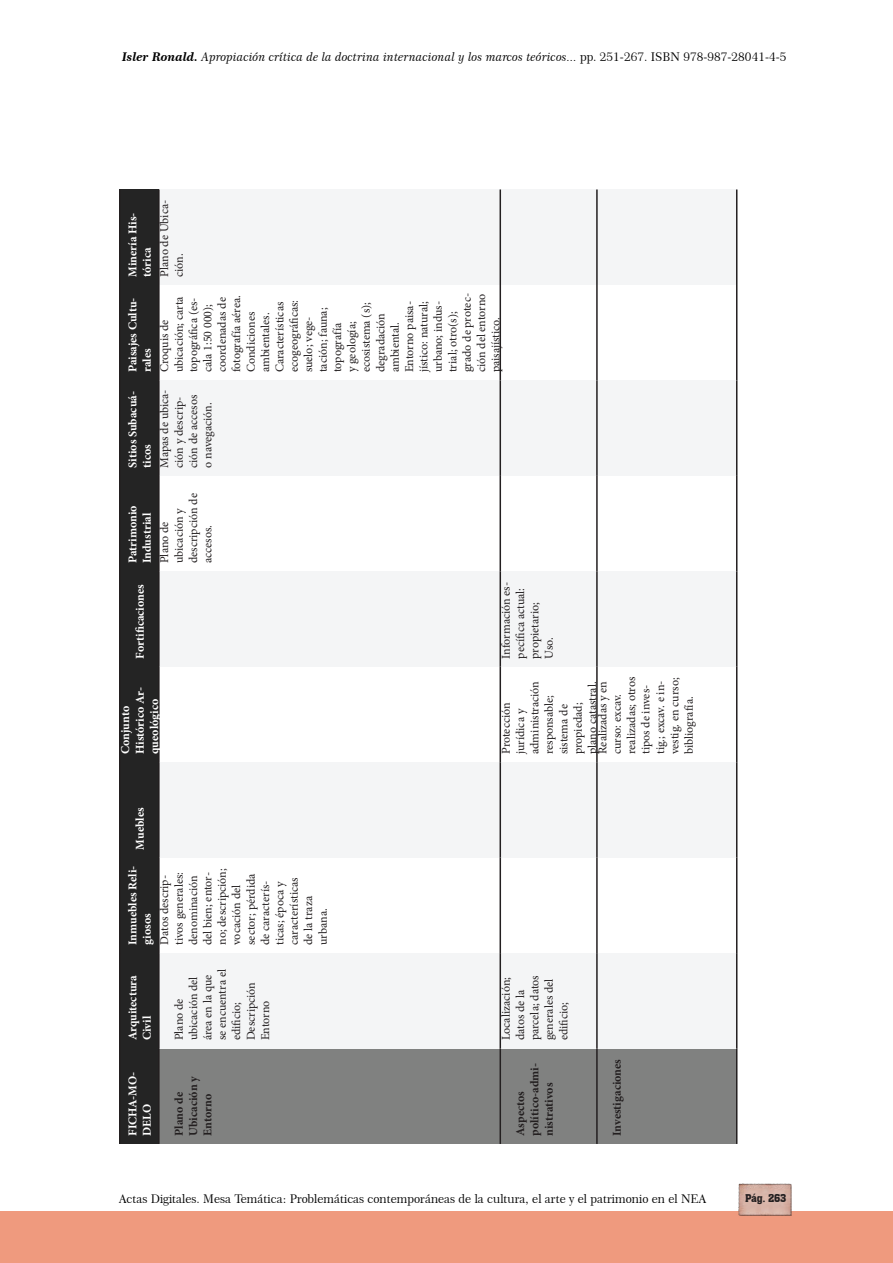
<style>
.page{position:relative;width:893px;height:1263px;background:#fff}
.page>*{position:absolute;margin:0;border:0;box-sizing:border-box;transform-origin:0 0}
.t1{font:12px/14.4px "Minion Pro";letter-spacing:-.005em;color:#231f20}
.t2{font:700 12px/14.4px "Minion Pro";color:#fff}
.t3{font:12px "Century 751 BT No 2 Italic B";color:#000}
.t4{font:12px "Century 751 BT Roman No 2 B";color:#000}
.t5{font:700 12px/14.4px "Minion Pro";color:#231f20}
.t6{font:10.5px "Aachen BT";letter-spacing:-.03em;color:#231f20}
.s1{font-family:"Century 751 BT Bold Italic B"}
.s2{font-family:"Century 751 BT Roman No 2 B"}
</style>
<div class="page">
<div style="left:0;top:1212px;width:893px;height:51px;background:#ef9a7e"></div>
<img style="left:738px;top:1183px;width:54px;height:32px">
<div style="left:120px;top:1048px;width:39px;height:96px;background:#242424"></div>
<div style="left:120px;top:953px;width:39px;height:95px;background:#242424"></div>
<div style="left:120px;top:858px;width:39px;height:95px;background:#242424"></div>
<div style="left:120px;top:762px;width:39px;height:96px;background:#242424"></div>
<div style="left:120px;top:667px;width:39px;height:95px;background:#242424"></div>
<div style="left:120px;top:571px;width:39px;height:96px;background:#242424"></div>
<div style="left:120px;top:476px;width:39px;height:95px;background:#242424"></div>
<div style="left:120px;top:380px;width:39px;height:96px;background:#242424"></div>
<div style="left:120px;top:285px;width:39px;height:95px;background:#242424"></div>
<div style="left:120px;top:189px;width:39px;height:96px;background:#242424"></div>
<div style="left:159px;top:1048px;width:341px;height:96px;background:#808180"></div>
<div style="left:159px;top:953px;width:341px;height:95px;background:#f4f5f6"></div>
<div style="left:159px;top:762px;width:341px;height:96px;background:#f4f5f6"></div>
<div style="left:159px;top:571px;width:341px;height:96px;background:#f4f5f6"></div>
<div style="left:159px;top:380px;width:341px;height:96px;background:#f4f5f6"></div>
<div style="left:159px;top:189px;width:341px;height:96px;background:#f4f5f6"></div>
<div style="left:500px;top:1048px;width:97px;height:96px;background:#808180"></div>
<div style="left:500px;top:953px;width:97px;height:95px;background:#f4f5f6"></div>
<div style="left:500px;top:762px;width:97px;height:96px;background:#f4f5f6"></div>
<div style="left:500px;top:571px;width:97px;height:96px;background:#f4f5f6"></div>
<div style="left:500px;top:380px;width:97px;height:96px;background:#f4f5f6"></div>
<div style="left:500px;top:189px;width:97px;height:96px;background:#f4f5f6"></div>
<div style="left:597px;top:1048px;width:140px;height:96px;background:#808180"></div>
<div style="left:597px;top:953px;width:140px;height:95px;background:#f4f5f6"></div>
<div style="left:597px;top:762px;width:140px;height:96px;background:#f4f5f6"></div>
<div style="left:597px;top:571px;width:140px;height:96px;background:#f4f5f6"></div>
<div style="left:597px;top:380px;width:140px;height:96px;background:#f4f5f6"></div>
<div style="left:597px;top:189px;width:140px;height:96px;background:#f4f5f6"></div>
<hr style="left:119px;top:1048px;width:2px;height:96px;background:#231f20">
<hr style="left:119px;top:953px;width:2px;height:95px;background:#231f20">
<hr style="left:119px;top:858px;width:2px;height:95px;background:#231f20">
<hr style="left:119px;top:762px;width:2px;height:96px;background:#231f20">
<hr style="left:119px;top:667px;width:2px;height:95px;background:#231f20">
<hr style="left:119px;top:571px;width:2px;height:96px;background:#231f20">
<hr style="left:119px;top:476px;width:2px;height:95px;background:#231f20">
<hr style="left:119px;top:380px;width:2px;height:96px;background:#231f20">
<hr style="left:119px;top:285px;width:2px;height:95px;background:#231f20">
<hr style="left:119px;top:189px;width:2px;height:96px;background:#231f20">
<hr style="left:158px;top:1048px;width:2px;height:96px;background:#231f20">
<hr style="left:158px;top:858px;width:2px;height:95px;background:#231f20">
<hr style="left:158px;top:667px;width:2px;height:95px;background:#231f20">
<hr style="left:158px;top:476px;width:2px;height:95px;background:#231f20">
<hr style="left:158px;top:285px;width:2px;height:95px;background:#231f20">
<hr style="left:500px;top:1048px;width:1px;height:96px;background:#231f20">
<hr style="left:500px;top:858px;width:1px;height:95px;background:#231f20">
<hr style="left:500px;top:667px;width:1px;height:95px;background:#231f20">
<hr style="left:500px;top:476px;width:1px;height:95px;background:#231f20">
<hr style="left:500px;top:285px;width:1px;height:95px;background:#231f20">
<hr style="left:596px;top:1048px;width:2px;height:96px;background:#231f20">
<hr style="left:596px;top:858px;width:2px;height:95px;background:#231f20">
<hr style="left:596px;top:667px;width:2px;height:95px;background:#231f20">
<hr style="left:596px;top:476px;width:2px;height:95px;background:#231f20">
<hr style="left:596px;top:285px;width:2px;height:95px;background:#231f20">
<hr style="left:736px;top:1048px;width:1px;height:96px;background:#231f20">
<hr style="left:736px;top:953px;width:1px;height:95px;background:#231f20">
<hr style="left:736px;top:858px;width:1px;height:95px;background:#231f20">
<hr style="left:736px;top:762px;width:1px;height:96px;background:#231f20">
<hr style="left:736px;top:667px;width:1px;height:95px;background:#231f20">
<hr style="left:736px;top:571px;width:1px;height:96px;background:#231f20">
<hr style="left:736px;top:476px;width:1px;height:95px;background:#231f20">
<hr style="left:736px;top:380px;width:1px;height:96px;background:#231f20">
<hr style="left:736px;top:285px;width:1px;height:95px;background:#231f20">
<hr style="left:736px;top:189px;width:1px;height:96px;background:#231f20">
<hr style="left:158px;top:953px;width:2px;height:95px;background:#231f20">
<hr style="left:158px;top:762px;width:2px;height:96px;background:#231f20">
<hr style="left:158px;top:571px;width:2px;height:96px;background:#231f20">
<hr style="left:158px;top:380px;width:2px;height:96px;background:#231f20">
<hr style="left:158px;top:189px;width:2px;height:96px;background:#231f20">
<hr style="left:500px;top:953px;width:1px;height:95px;background:#231f20">
<hr style="left:500px;top:762px;width:1px;height:96px;background:#231f20">
<hr style="left:500px;top:571px;width:1px;height:96px;background:#231f20">
<hr style="left:500px;top:380px;width:1px;height:96px;background:#231f20">
<hr style="left:500px;top:189px;width:1px;height:96px;background:#231f20">
<hr style="left:596px;top:953px;width:2px;height:95px;background:#231f20">
<hr style="left:596px;top:762px;width:2px;height:96px;background:#231f20">
<hr style="left:596px;top:571px;width:2px;height:96px;background:#231f20">
<hr style="left:596px;top:380px;width:2px;height:96px;background:#231f20">
<hr style="left:596px;top:189px;width:2px;height:96px;background:#231f20">
<p class="t3" style="left:122px;top:49px;width:666px"><span class="s1">Isler Ronald.</span> Apropiación crítica de la doctrina internacional y los marcos teóricos... <span class="s2">pp. 251-267. ISBN 978-987-28041-4-5</span></p>
<p class="t2" style="left:125px;top:277px;width:66px;rotate:-90deg">Minería His&shy;tórica</p>
<p class="t2" style="left:125px;top:372px;width:76px;rotate:-90deg">Paisajes Cultu&shy;rales</p>
<p class="t2" style="left:125px;top:468px;width:78px;rotate:-90deg">Sitios Subacuá&shy;ticos</p>
<p class="t1" style="left:157px;top:277px;width:79px;rotate:-90deg">Plano de Ubica&shy;ción.</p>
<p class="t1" style="left:157px;top:372px;width:81px;rotate:-90deg">Croquis de ubicación; carta topográfica (es&shy;cala 1:50 000); coordenadas de fotografía aérea.<br>Condiciones ambientales.<br>Características ecogeográficas: suelo; vege&shy;tación; fauna; topografía<br>y geología; ecosistema (s); degradación ambiental.<br>Entorno paisa&shy;jístico: natural; urbano; indus&shy;trial; otro(s); grado de protec&shy;ción del entorno paisajístico.</p>
<p class="t1" style="left:157px;top:468px;width:80px;rotate:-90deg">Mapas de ubica&shy;ción y descrip&shy;ción de accesos o navegación.</p>
<p class="t2" style="left:125px;top:563px;width:59px;rotate:-90deg">Patrimonio<br>Industrial</p>
<p class="t2" style="left:132px;top:659px;width:76px;rotate:-90deg">Fortificaciones</p>
<p class="t1" style="left:157px;top:563px;width:71px;rotate:-90deg">Plano de ubicación y descripción de accesos.</p>
<p class="t1" style="left:499px;top:659px;width:78px;rotate:-90deg">Información es&shy;pecífica actual: propietario;<br>Uso.</p>
<p class="t2" style="left:118px;top:754px;width:68px;rotate:-90deg">Conjunto<br>Histórico Ar&shy;queológico</p>
<p class="t2" style="left:132px;top:849px;width:43px;rotate:-90deg">Muebles</p>
<p class="t2" style="left:125px;top:945px;width:81px;rotate:-90deg">Inmuebles Reli&shy;giosos</p>
<p class="t1" style="left:157px;top:945px;width:78px;rotate:-90deg">Datos descrip&shy;tivos generales: denominación del bien; entor&shy;no; descripción; vocación del sector; pérdida de caracterís&shy;ticas; época y características de la traza urbana.</p>
<p class="t2" style="left:125px;top:1040px;width:67px;rotate:-90deg">Arquitectura<br>Civil</p>
<p class="t2" style="left:125px;top:1136px;width:66px;rotate:-90deg">FICHA-MO-<br>DELO</p>
<p class="t1" style="left:172px;top:1040px;width:73px;rotate:-90deg">Plano de ubicación del área en la que se encuentra el edificio;<br>Descripción<br>Entorno</p>
<p class="t5" style="left:172px;top:1136px;width:61px;rotate:-90deg">Plano de<br>Ubicación y<br>Entorno</p>
<p class="t1" style="left:595px;top:754px;width:79px;rotate:-90deg">Realizadas y en curso: excav. realizadas; otros tipos de inves&shy;tig.; excav. e in&shy;vestig. en curso; bibliografía.</p>
<p class="t1" style="left:499px;top:754px;width:75px;rotate:-90deg">Protección jurídica y administración responsable; sistema de propiedad; plano catastral.</p>
<p class="t1" style="left:499px;top:1040px;width:67px;rotate:-90deg">Localización; datos de la parcela; datos generales del edificio;</p>
<p class="t5" style="left:513px;top:1136px;width:74px;rotate:-90deg">Aspectos político-admi&shy;nistrativos</p>
<p class="t5" style="left:610px;top:1136px;width:78px;rotate:-90deg">Investigaciones</p>
<p class="t4" style="left:119px;top:1192px;width:589px">Actas Digitales. Mesa Temática: Problemáticas contemporáneas de la cultura, el arte y el patrimonio en el NEA</p>
<p class="t6" style="left:745px;top:1191px;width:43px">Pág. 263</p>
</div>
